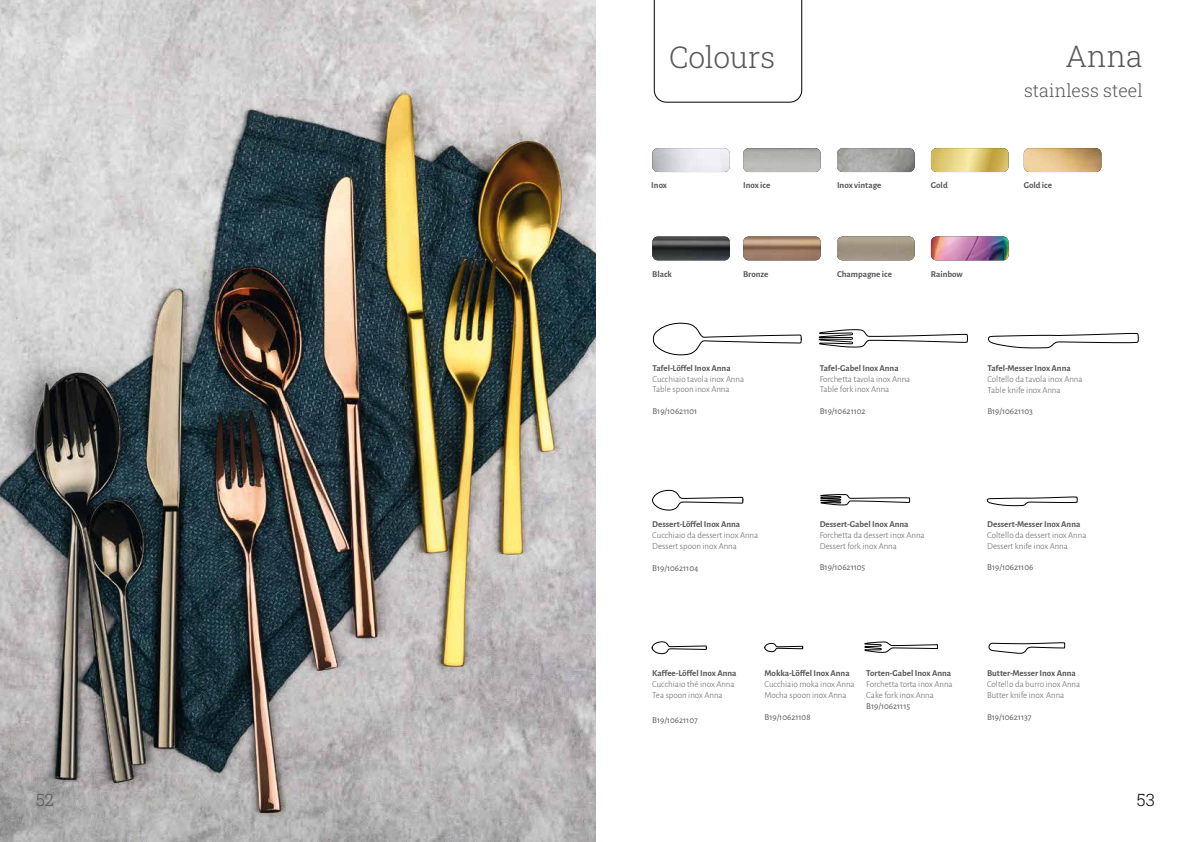
<style>
.page{position:relative;width:1191px;height:842px;background:#fff}
.page>*{position:absolute;margin:0;border:0;box-sizing:border-box;transform-origin:0 0}
.t1{font:300 30px "Roboto Slab";color:#58585a}
.t2{font:300 18px "Roboto Slab";color:#58585a}
.t3{font:300 17px "Roboto Slab";color:#000}
.t4{font:300 17px "Roboto Slab";color:#58585a}
.t5{font:300 9px/10.8px "Alegreya Sans";color:#58585a}
.t6{font:700 9px "Alegreya Sans";letter-spacing:-.005em;color:#58585a}
.t7{font:9px "Alegreya Sans";color:#58585a}
</style>
<div class="page">
<img style="left:0;top:0;width:595px;height:842px">
<svg style="left:864px;top:641px;width:74px;height:12px"></svg>
<svg style="left:988px;top:642px;width:76px;height:12px"></svg>
<svg style="left:820px;top:494px;width:90px;height:12px"></svg>
<svg style="left:818px;top:329px;width:150px;height:18px"></svg>
<svg style="left:653px;top:323px;width:148px;height:32px"></svg>
<svg style="left:988px;top:333px;width:151px;height:15px"></svg>
<svg style="left:652px;top:489px;width:91px;height:22px"></svg>
<svg style="left:986px;top:496px;width:91px;height:10px"></svg>
<svg style="left:651px;top:641px;width:56px;height:13px"></svg>
<svg style="left:764px;top:643px;width:39px;height:9px"></svg>
<img style="left:743px;top:148px;width:77px;height:24px">
<img style="left:652px;top:148px;width:78px;height:24px">
<img style="left:837px;top:148px;width:77px;height:24px">
<svg style="left:654px;top:0;width:148px;height:102px"></svg>
<img style="left:931px;top:148px;width:77px;height:24px">
<img style="left:1023px;top:148px;width:78px;height:24px">
<img style="left:652px;top:236px;width:78px;height:24px">
<img style="left:743px;top:236px;width:77px;height:24px">
<img style="left:837px;top:236px;width:77px;height:24px">
<img style="left:931px;top:236px;width:77px;height:24px">
<h3 class="t4" style="left:36px;top:788px;width:20px">52</h3>
<h1 class="t1" style="left:669px;top:36px;width:108px">Colours</h1>
<p class="t6" style="left:651px;top:179px;width:17px">Inox</p>
<p class="t6" style="left:743px;top:179px;width:29px">Inox ice</p>
<p class="t6" style="left:837px;top:179px;width:46px">Inox vintage</p>
<h1 class="t1" style="left:1065px;top:36px;width:79px">Anna</h1>
<h2 class="t2" style="left:1024px;top:79px;width:120px">stainless steel</h2>
<p class="t6" style="left:931px;top:179px;width:18px">Gold</p>
<p class="t6" style="left:1023px;top:179px;width:30px">Gold ice</p>
<p class="t6" style="left:652px;top:267px;width:21px">Black</p>
<p class="t6" style="left:743px;top:267px;width:27px">Bronze</p>
<p class="t6" style="left:837px;top:267px;width:56px">Champagne ice</p>
<p class="t6" style="left:931px;top:267px;width:33px">Rainbow</p>
<p class="t6" style="left:652px;top:361px;width:80px">Tafel-Löffel Inox Anna</p>
<p class="t5" style="left:652px;top:373px;width:93px">Cucchiaio tavola inox Anna<br>Table spoon inox Anna</p>
<p class="t7" style="left:652px;top:405px;width:46px">B19/10621101</p>
<p class="t6" style="left:819px;top:361px;width:80px">Tafel-Gabel Inox Anna</p>
<p class="t5" style="left:819px;top:373px;width:92px">Forchetta tavola inox Anna<br>Table fork inox Anna</p>
<p class="t7" style="left:819px;top:405px;width:47px">B19/10621102</p>
<p class="t6" style="left:987px;top:362px;width:85px">Tafel-Messer Inox Anna</p>
<p class="t5" style="left:987px;top:373px;width:97px">Coltello da tavola inox Anna<br>Table knife inox Anna</p>
<p class="t7" style="left:987px;top:405px;width:47px">B19/10621103</p>
<p class="t6" style="left:652px;top:518px;width:90px">Dessert-Löffel Inox Anna</p>
<p class="t5" style="left:652px;top:529px;width:107px">Cucchiaio da dessert inox Anna<br>Dessert spoon inox Anna</p>
<p class="t7" style="left:652px;top:561px;width:48px">B19/10621104</p>
<p class="t6" style="left:819px;top:517px;width:90px">Dessert-Gabel Inox Anna</p>
<p class="t5" style="left:819px;top:529px;width:106px">Forchetta da dessert inox Anna<br>Dessert fork inox Anna</p>
<p class="t7" style="left:819px;top:561px;width:47px">B19/10621105</p>
<p class="t6" style="left:987px;top:517px;width:95px">Dessert-Messer Inox Anna</p>
<p class="t5" style="left:987px;top:529px;width:101px">Coltello da dessert inox Anna<br>Dessert knife inox Anna</p>
<p class="t7" style="left:987px;top:561px;width:48px">B19/10621106</p>
<p class="t6" style="left:652px;top:667px;width:86px">Kaffee-Löffel Inox Anna</p>
<p class="t5" style="left:652px;top:678px;width:84px">Cucchiaio thé inox Anna<br>Tea spoon inox Anna</p>
<p class="t7" style="left:652px;top:714px;width:47px">B19/10621107</p>
<p class="t6" style="left:764px;top:667px;width:87px">Mokka-Löffel Inox Anna</p>
<p class="t5" style="left:764px;top:678px;width:92px">Cucchiaio moka inox Anna<br>Mocha spoon inox Anna</p>
<p class="t7" style="left:764px;top:710px;width:48px">B19/10621108</p>
<p class="t6" style="left:866px;top:667px;width:86px">Torten-Gabel Inox Anna</p>
<p class="t5" style="left:866px;top:678px;width:88px">Forchetta torta inox Anna<br>Cake fork inox Anna</p>
<p class="t7" style="left:866px;top:700px;width:45px">B19/10621115</p>
<p class="t6" style="left:987px;top:667px;width:90px">Butter-Messer Inox Anna</p>
<p class="t5" style="left:987px;top:678px;width:95px">Coltello da burro inox Anna<br>Butter knife inox Anna</p>
<p class="t7" style="left:987px;top:710px;width:46px">B19/10621137</p>
<h3 class="t3" style="left:1137px;top:788px;width:20px">53</h3>
</div>
